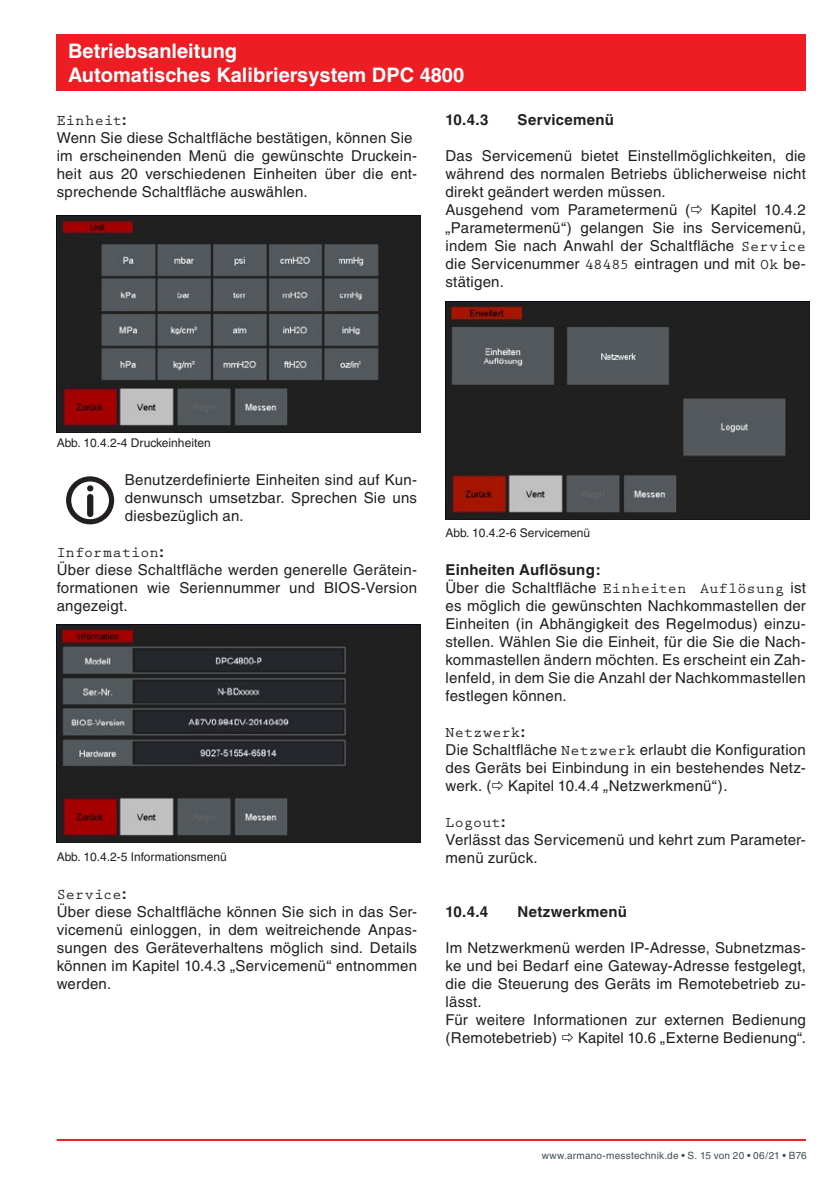
<style>
.page{position:relative;width:840px;height:1191px;background:#fff}
.page>*{position:absolute;margin:0;border:0;box-sizing:border-box;transform-origin:0 0}
.t1{font:700 20px/24px "Helvetica";color:#fff}
.t2{font:15px/18px "Helvetica";letter-spacing:.015em;color:#231f20}
.t3{font:700 15px "Prestige Elite Std";letter-spacing:.015em;color:#231f20}
.t4{font:700 15px "Helvetica";letter-spacing:.02em;color:#231f20}
.t5{font:12px "Helvetica";color:#231f20}
.t6{font:10px "Helvetica";letter-spacing:.02em;color:#3d4f51}
.s1{font-family:"Helvetica"}
.s2{font-family:"Prestige Elite Std";font-weight:700}
.s3{font-weight:700}
</style>
<div class="page">
<hr style="left:57px;top:1139px;width:748px;height:2px;background:#ee1d23">
<div style="left:57px;top:34px;width:748px;height:57px;background:#ee1d23"></div>
<img style="left:445px;top:302px;width:363px;height:218px">
<img style="left:57px;top:215px;width:363px;height:218px">
<div style="left:66px;top:476px;width:48px;height:48px;border:5px solid #231f20;border-radius:50%"></div>
<svg style="left:87px;top:485px;width:6px;height:32px"></svg>
<img style="left:57px;top:624px;width:363px;height:218px">
<h1 class="t1" style="left:68px;top:39px;width:397px">Betriebsanleitung<br>Automatisches Kalibriersystem DPC 4800</h1>
<p class="t4" style="left:445px;top:111px;width:44px">10.4.3</p>
<p class="t4" style="left:517px;top:111px;width:98px">Servicemenü</p>
<p class="t2" style="left:445px;top:147px;width:361px">Das Servicemenü bietet Einstellmöglichkeiten, die während des normalen Betriebs üblicherweise nicht direkt geändert werden müssen.<br>Ausgehend vom Parametermenü (</p>
<p class="t3" style="left:57px;top:112px;width:71px">Einheit<span class="s1">:</span></p>
<p class="t2" style="left:57px;top:129px;width:361px">Wenn Sie diese Schaltfläche bestätigen, können Sie im erscheinenden Menü die gewünschte Druckein&shy;heit aus 20 verschiedenen Einheiten über die ent&shy;sprechende Schaltfläche auswählen.</p>
<p class="t2" style="left:445px;top:201px;width:362px;text-align:justify;text-indent:265px">Kapitel 10.4.2 „Parametermenü“) gelangen Sie ins Servicemenü, indem Sie nach Anwahl der Schaltfläche <span class="s2">Service </span>die Servicenummer <span class="s2">48485</span> eintragen und mit <span class="s2">Ok</span> be&shy;stätigen.</p>
<p class="t5" style="left:57px;top:436px;width:155px">Abb. 10.4.2-4 Druckeinheiten</p>
<p class="t2" style="left:125px;top:471px;width:293px;text-align:justify">Benutzerdefinierte Einheiten sind auf Kun&shy;denwunsch umsetzbar. Sprechen Sie uns diesbezüglich an.</p>
<p class="t3" style="left:57px;top:544px;width:109px">Information<span class="s1">:</span></p>
<p class="t2" style="left:57px;top:561px;width:361px;text-align:justify">Über diese Schaltfläche werden generelle Gerätein&shy;formationen wie Seriennummer und BIOS-Version angezeigt.</p>
<p class="t5" style="left:57px;top:850px;width:172px">Abb. 10.4.2-5 Informationsmenü</p>
<p class="t3" style="left:57px;top:886px;width:71px">Service<span class="s1">:</span></p>
<p class="t2" style="left:57px;top:903px;width:362px;text-align:justify">Über diese Schaltfläche können Sie sich in das Ser&shy;vicemenü einloggen, in dem weitreichende Anpas&shy;sungen des Geräteverhaltens möglich sind. Details können im Kapitel 10.4.3 „Servicemenü“ entnommen werden.</p>
<p class="t5" style="left:445px;top:526px;width:146px">Abb. 10.4.2-6 Servicemenü</p>
<p class="t2" style="left:445px;top:561px;width:362px"><span class="s3">Einheiten Auflösung:<br></span>Über die Schaltfläche <span class="s2">Einheiten Auflösung</span> ist es möglich die gewünschten Nachkommastellen der Einheiten (in Abhängigkeit des Regelmodus) einzu&shy;stellen. Wählen Sie die Einheit, für die Sie die Nach&shy;kommastellen ändern möchten. Es erscheint ein Zah&shy;lenfeld, in dem Sie die Anzahl der Nachkommastellen festlegen können.</p>
<p class="t3" style="left:445px;top:724px;width:81px">Netzwerk<span class="s1">:</span></p>
<p class="t2" style="left:445px;top:741px;width:362px;text-align:justify">Die Schaltfläche <span class="s2">Netzwerk</span> erlaubt die Konfiguration des Geräts bei Einbindung in ein bestehendes Netz&shy;werk. ( Kapitel 10.4.4 „Netzwerkmenü“).</p>
<p class="t3" style="left:445px;top:814px;width:62px">Logout<span class="s1">:</span></p>
<p class="t2" style="left:445px;top:831px;width:361px">Verlässt das Servicemenü und kehrt zum Parameter&shy;menü zurück.</p>
<p class="t4" style="left:445px;top:903px;width:44px">10.4.4</p>
<p class="t4" style="left:517px;top:903px;width:111px">Netzwerkmenü</p>
<p class="t2" style="left:445px;top:939px;width:362px">Im Netzwerkmenü werden IP-Adresse, Subnetzmas&shy;ke und bei Bedarf eine Gateway-Adresse festgelegt, die die Steuerung des Geräts im Remotebetrieb zu&shy;lässt.<br>Für weitere Informationen zur externen Bedienung (Remotebetrieb)</p>
<p class="t2" style="left:577px;top:1029px;width:229px">Kapitel 10.6 „Externe Bedienung“.</p>
<p class="t6" style="left:541px;top:1149px;width:266px">www.armano-messtechnik.de • S. 15 von 20 • 06/21 • B76</p>
</div>
